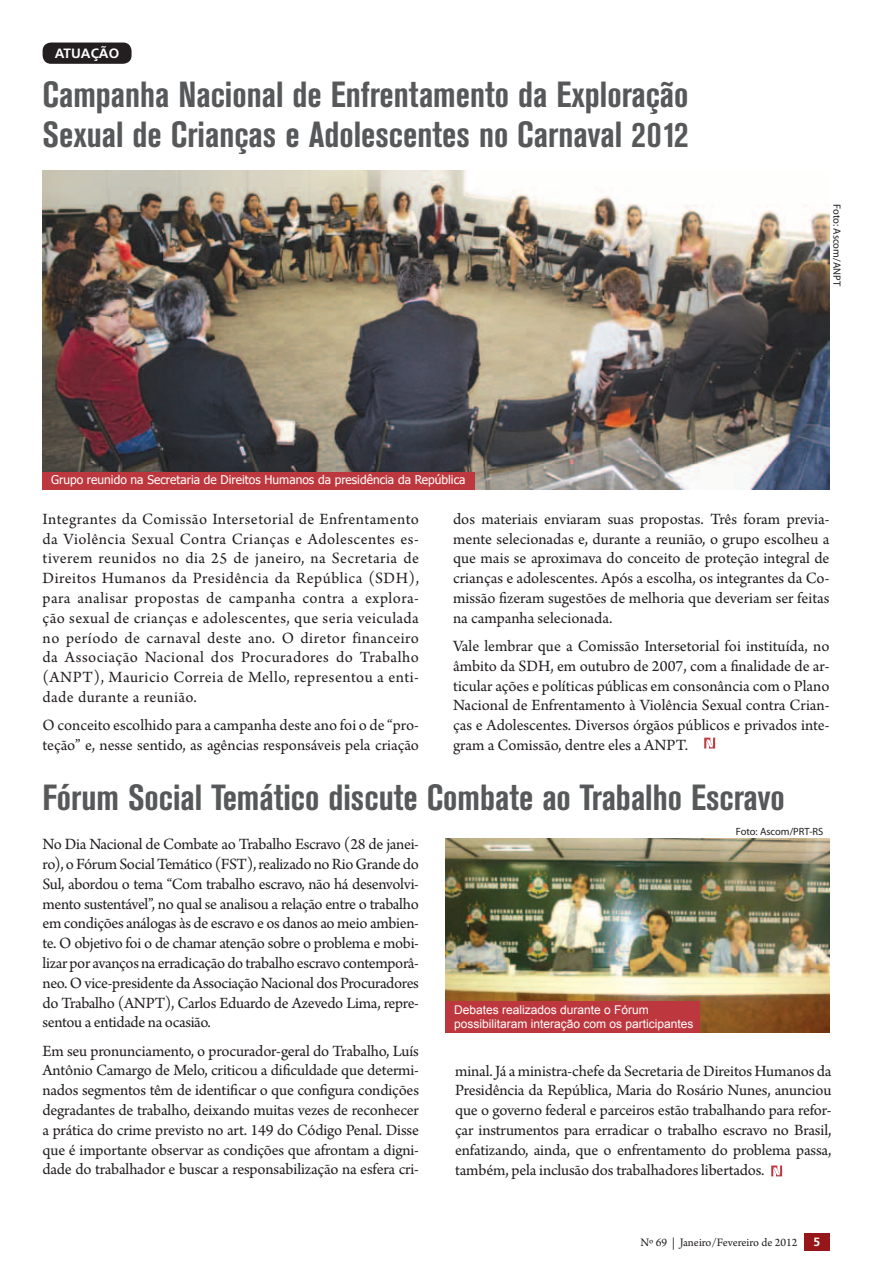
<style>
.page{position:relative;width:872px;height:1276px;background:#fff}
.page>*{position:absolute;margin:0;border:0;box-sizing:border-box;transform-origin:0 0}
.t1{font:700 condensed 36px/40.5px "Akzidenz Grotesk BE";color:#57585a}
.t2{font:16.5px/19.8px "Arno Pro";letter-spacing:-.005em;color:#231f20;text-align:justify}
.t3{font:700 13.5px "Frutiger";color:#fff}
.t4{font:12px/13.5px "Arial";color:#fff}
.t5{font:12px "Tahoma";color:#fff}
.t6{font:12px "Arno Pro";color:#231f20}
.t7{font:700 12px "Frutiger";color:#fff}
.t8{font:10.5px "Myriad Pro";color:#231f20}
</style>
<div class="page">
<div style="left:804px;top:1233px;width:25px;height:17px;background:#961619"></div>
<svg style="left:771px;top:1165px;width:11px;height:11px"></svg>
<img style="left:43px;top:170px;width:786px;height:319px">
<div style="left:43px;top:43px;width:89px;height:21px;background:#231f20;border-radius:9px"></div>
<div style="left:43px;top:472px;width:432px;height:17px;background:#bd383e"></div>
<svg style="left:704px;top:737px;width:11px;height:11px"></svg>
<img style="left:445px;top:839px;width:384px;height:193px">
<div style="left:445px;top:1001px;width:255px;height:31px;background:#bd383e"></div>
<p class="t3" style="left:55px;top:45px;width:66px">ATUAÇÃO</p>
<h1 class="t1" style="left:43px;top:74px;width:647px">Campanha Nacional de Enfrentamento da Exploração<br>Sexual de Crianças e Adolescentes no Carnaval 2012</h1>
<p class="t5" style="left:51px;top:471px;width:416px">Grupo reunido na Secretaria de Direitos Humanos da presidência da República</p>
<p class="t8" style="left:843px;top:204px;width:83px;rotate:90deg">Foto: Ascom/ANPT</p>
<p class="t2" style="left:43px;top:510px;width:378px">Integrantes da Comissão Intersetorial de Enfrentamento da Violência Sexual Contra Crianças e Adolescentes es&shy;tiverem reunidos no dia 25 de janeiro, na Secretaria de Direitos Humanos da Presidência da República (SDH), para analisar propostas de campanha contra a explora&shy;ção sexual de crianças e adolescentes, que seria veiculada no período de carnaval deste ano. O diretor financeiro da Associação Nacional dos Procuradores do Trabalho (ANPT), Mauricio Correia de Mello, representou a enti&shy;dade durante a reunião.</p>
<p class="t2" style="left:43px;top:716px;width:378px">O conceito escolhido para a campanha deste ano foi o de “pro&shy;teção” e, nesse sentido, as agências responsáveis pela criação</p>
<p class="t2" style="left:453px;top:510px;width:378px">dos materiais enviaram suas propostas. Três foram previa&shy;mente selecionadas e, durante a reunião, o grupo escolheu a que mais se aproximava do conceito de proteção integral de crianças e adolescentes. Após a escolha, os integrantes da Co&shy;missão fizeram sugestões de melhoria que deveriam ser feitas na campanha selecionada.</p>
<p class="t2" style="left:453px;top:637px;width:378px">Vale lembrar que a Comissão Intersetorial foi instituída, no âmbito da SDH, em outubro de 2007, com a finalidade de ar&shy;ticular ações e políticas públicas em consonância com o Plano Nacional de Enfrentamento à Violência Sexual contra Crian&shy;ças e Adolescentes. Diversos órgãos públicos e privados inte&shy;gram a Comissão, dentre eles a ANPT.</p>
<h1 class="t1" style="left:43px;top:777px;width:744px">Fórum Social Temático discute Combate ao Trabalho Escravo</h1>
<p class="t2" style="left:43px;top:835px;width:378px">No Dia Nacional de Combate ao Trabalho Escravo (28 de janei&shy;ro), o Fórum Social Temático (FST), realizado no Rio Grande do Sul, abordou o tema “Com trabalho escravo, não há desenvolvi&shy;mento sustentável”, no qual se analisou a relação entre o trabalho em condições análogas às de escravo e os danos ao meio ambien&shy;te. O objetivo foi o de chamar atenção sobre o problema e mobi&shy;lizar por avanços na erradicação do trabalho escravo contemporâ&shy;neo. O vice-presidente da Associação Nacional dos Procuradores do Trabalho (ANPT), Carlos Eduardo de Azevedo Lima, repre&shy;sentou a entidade na ocasião.</p>
<p class="t2" style="left:43px;top:1041px;width:378px">Em seu pronunciamento, o procurador-geral do Trabalho, Luís Antônio Camargo de Melo, criticou a dificuldade que determi&shy;nados segmentos têm de identificar o que configura condições degradantes de trabalho, deixando muitas vezes de reconhecer a prática do crime previsto no art. 149 do Código Penal. Disse que é importante observar as condições que afrontam a digni&shy;dade do trabalhador e buscar a responsabilização na esfera cri-</p>
<p class="t8" style="left:736px;top:824px;width:89px">Foto: Ascom/PRT-RS</p>
<p class="t4" style="left:454px;top:1003px;width:241px">Debates realizados durante o Fórum possibilitaram interação com os participantes</p>
<p class="t2" style="left:455px;top:1061px;width:378px">minal. Já a ministra-chefe da Secretaria de Direitos Humanos da Presidência da República, Maria do Rosário Nunes, anunciou que o governo federal e parceiros estão trabalhando para refor&shy;çar instrumentos para erradicar o trabalho escravo no Brasil, enfatizando, ainda, que o enfrentamento do problema passa, também, pela inclusão dos trabalhadores libertados.</p>
<p class="t6" style="left:640px;top:1235px;width:159px">Nº 69 | Janeiro/Fevereiro de 2012</p>
<p class="t7" style="left:813px;top:1234px;width:8px">5</p>
</div>
